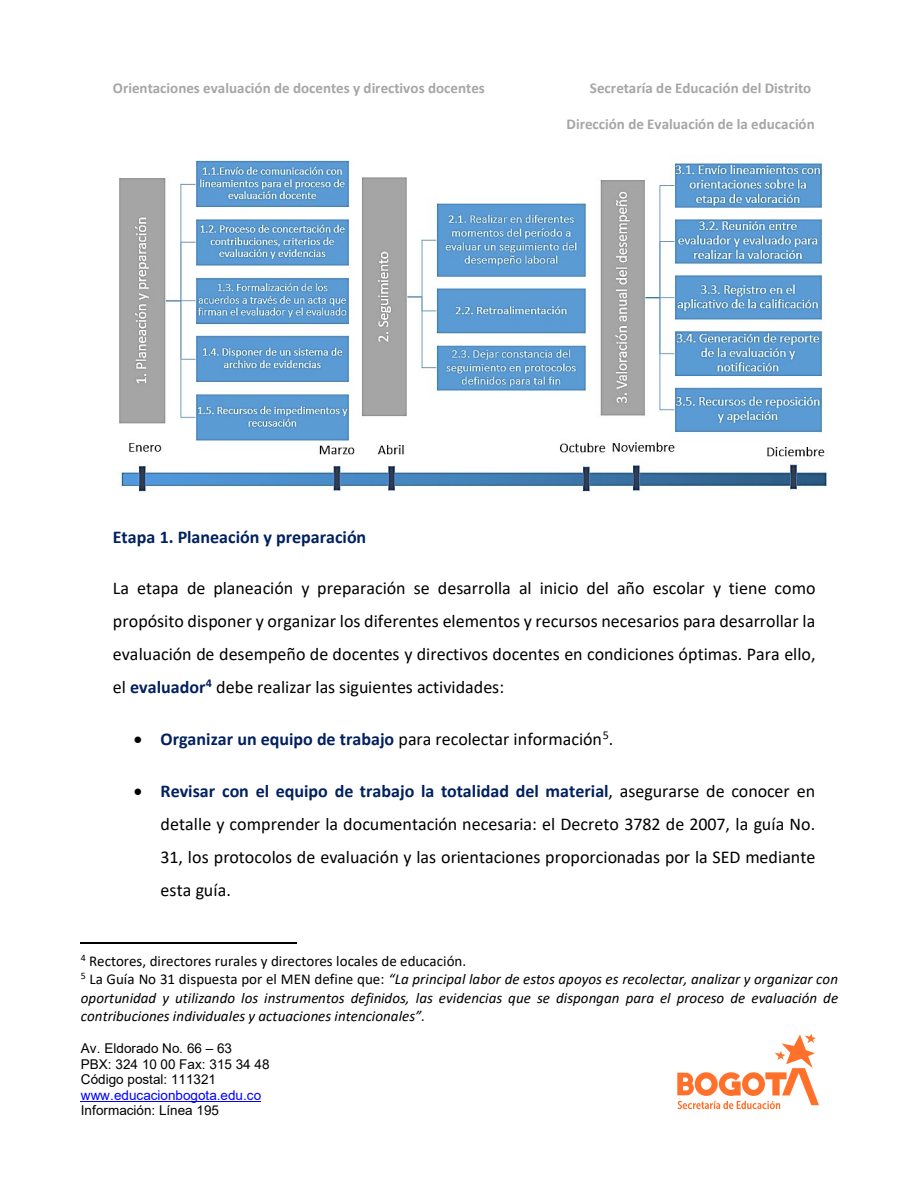
<style>
.page{position:relative;width:919px;height:1189px;background:#fff}
.page>*{position:absolute;margin:0;border:0;box-sizing:border-box;transform-origin:0 0}
.t1{font:18px/33px "Calibri";letter-spacing:.005em;color:#000;text-align:justify}
.t2{font:700 18px "Calibri";letter-spacing:-.005em;color:#002060}
.t3{font:italic 15px/18.3px "Calibri";letter-spacing:.005em;color:#000}
.t4{font:700 15px "Calibri";color:#a6a6a6}
.t5{font:13.5px/15.5px "Arial";color:#000}
.t6{font:13.5px "Arial";color:#00f}
.s1{font-weight:700;color:#002060}
.s2{font-weight:400;color:#000}
.s3{font-style:normal}
</style>
<div class="page">
<hr style="left:81px;top:1100px;width:180px;height:1px;background:#00f">
<svg style="left:677px;top:1034px;width:141px;height:75px"></svg>
<hr style="left:81px;top:942px;width:216px;height:2px;background:#000">
<img style="left:119px;top:160px;width:708px;height:332px">
<p class="t4" style="left:113px;top:77px;width:373px">Orientaciones evaluación de docentes y directivos docentes</p>
<p class="t4" style="left:590px;top:77px;width:223px">Secretaría de Educación del Distrito</p>
<p class="t4" style="left:566px;top:113px;width:250px">Dirección de Evaluación de la educación</p>
<p class="t2" style="left:113px;top:524px;width:255px">Etapa 1. Planeación y preparación</p>
<p class="t1" style="left:113px;top:571px;width:704px">La etapa de planeación y preparación se desarrolla al inicio del año escolar y tiene como propósito disponer y organizar los diferentes elementos y recursos necesarios para desarrollar la evaluación de desempeño de docentes y directivos docentes en condiciones óptimas. Para ello, el <span class="s1">evaluador</span><sup>4</sup> debe realizar las siguientes actividades:</p>
<p class="t2" style="left:160px;top:726px;width:454px">Organizar un equipo de trabajo <span class="s2">para recolectar información</span><sup>5</sup><span class="s2">.</span></p>
<p class="t1" style="left:161px;top:774px;width:656px"><span class="s1">Revisar con el equipo de trabajo la totalidad del material</span>, asegurarse de conocer en detalle y comprender la documentación necesaria: el Decreto 3782 de 2007, la guía No.<br>31, los protocolos de evaluación y las orientaciones proporcionadas por la SED mediante esta guía.</p>
<p class="t3" style="left:81px;top:951px;width:758px"><sup>4</sup> <span class="s3">Rectores, directores rurales y directores locales de educación.<br></span><sup>5</sup> <span class="s3">La Guía No 31 dispuesta por el MEN define que:</span> “La principal labor de estos apoyos es recolectar, analizar y organizar con oportunidad y utilizando los instrumentos definidos, las evidencias que se dispongan para el proceso de evaluación de contribuciones individuales y actuaciones intencionales”.</p>
<p class="t5" style="left:81px;top:1040px;width:190px">Av. Eldorado No. 66 – 63<br>PBX: 324 10 00 Fax: 315 34 48<br>Código postal: 111321</p>
<p class="t6" style="left:81px;top:1085px;width:182px">www.educacionbogota.edu.co</p>
<p class="t5" style="left:81px;top:1102px;width:140px">Información: Línea 195</p>
</div>
